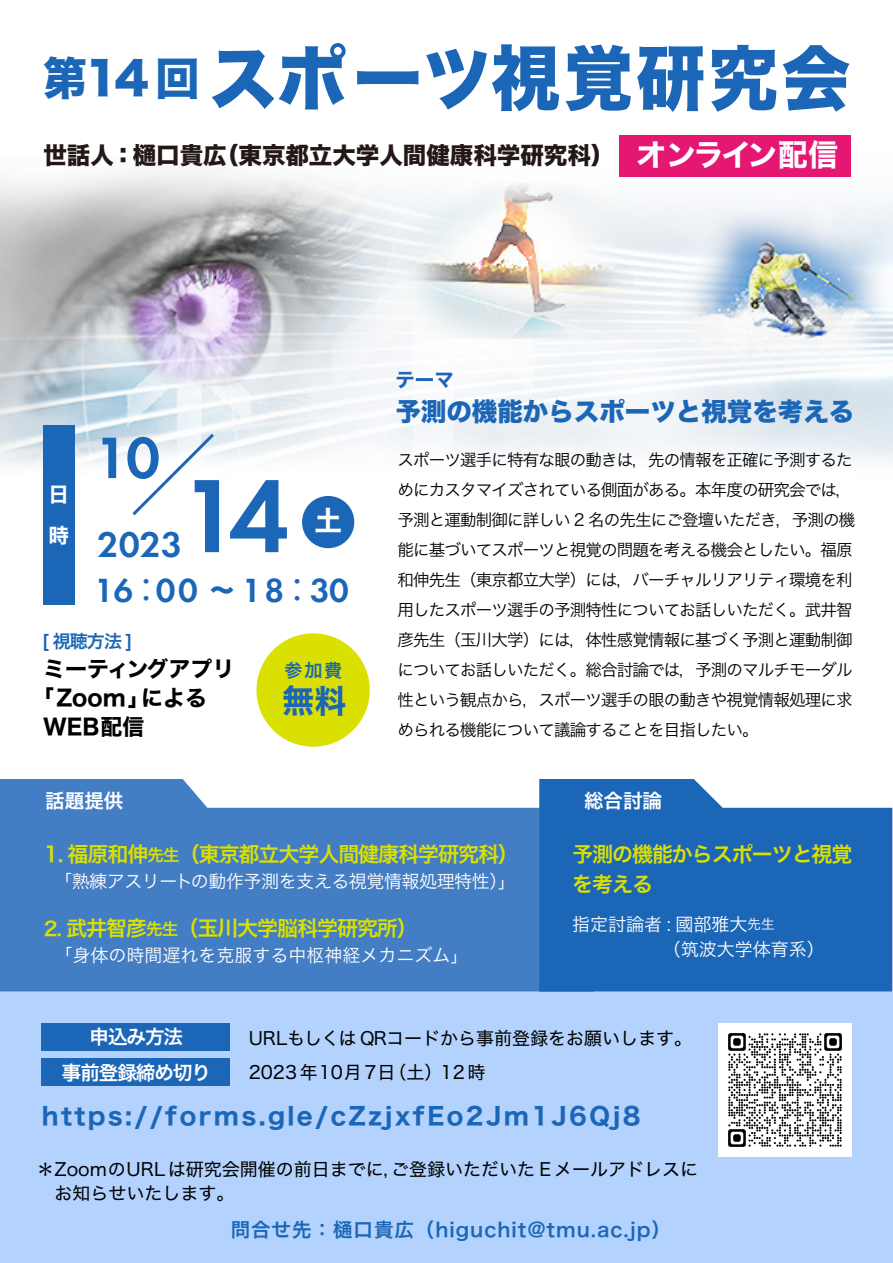
<style>
.page{position:relative;width:893px;height:1263px;background:#fff}
.page>*{position:absolute;margin:0;border:0;box-sizing:border-box;transform-origin:0 0}
.t1{font:600 108px "Futura PT";color:#1c66b7}
.t2{font:70.5px "Hiragino Sans W8";letter-spacing:.05em;color:#1c66b7}
.t3{font:600 60.45px "Futura PT";color:#1c66b7}
.t4{font:600 37.2px "Futura PT";color:#1c66b7}
.t5{font:600 34.8px "Futura PT";letter-spacing:.025em;color:#1c66b7}
.t6{font:32.25px "Hiragino Sans W7";color:#1c66b7}
.t7{font:27.6px "Hiragino Sans W7";color:#fff}
.t8{font:25.5px "Hiragino Sans W8";color:#1c66b7}
.t9{font:24px "Hiragino Sans W7";letter-spacing:.1em;color:#1c66b7}
.t10{font:23.55px "Hiragino Sans W8";color:#231815}
.t11{font:22.05px "Hiragino Sans W7";color:#000}
.t12{font:21px/30px "Hiragino Sans W6";letter-spacing:-.05em;color:#dae000}
.t13{font:20.55px/41.1px "Hiragino Sans W7";color:#fff}
.t14{font:19.5px "Hiragino Sans W6";letter-spacing:.05em;color:#1c66b7}
.t15{font:19.5px/36px "Hiragino Sans W6";letter-spacing:-.05em;color:#fff;text-align:center}
.t16{font:19.5px "Hiragino Sans W7";color:#1c66b7}
.t17{font:18px/34.5px "Hiragino Sans W4";color:#000}
.t18{font:18px/25.5px "Hiragino Sans W3";color:#fff}
.t19{font:18px "Hiragino Sans W3";letter-spacing:-.025em;color:#fff}
.t20{font:18px "Hiragino Sans W6";letter-spacing:-.05em;color:#1c66b7}
.t21{font:16.5px/30px "Hiragino Sans W3";letter-spacing:-.05em;color:#000}
.s1{font-size:45px}
.s2{font-family:"Hiragino Sans W7";font-size:30.3px;color:#fff}
.s3{font-family:"Koz Go Pr 6 N";font-weight:400}
.s4{font-family:"Hiragino Sans W8";font-weight:400;font-size:23.85px}
.s5{font-size:16.5px}
.s6{font-size:19.5px}
.s7{font-size:13.5px}
</style>
<div class="page">
<img style="left:0;top:172px;width:893px;height:1091px">
<div style="left:619px;top:135px;width:232px;height:41px;background:#e61673"></div>
<div style="left:256px;top:633px;width:114px;height:114px;background:#dae000;border-radius:50%"></div>
<svg style="left:0;top:779px;width:539px;height:212px;background:#5388c9"></svg>
<div style="left:1px;top:992px;width:892px;height:271px;background:#b3d2fd"></div>
<svg style="left:539px;top:779px;width:353px;height:212px;background:#2c70bc"></svg>
<svg style="left:129px;top:431px;width:88px;height:87px"></svg>
<div style="left:302px;top:496px;width:52px;height:52px;background:#1c66b7;border-radius:50%"></div>
<div style="left:43px;top:425px;width:31px;height:180px;background:#1c66b7"></div>
<div style="left:41px;top:1023px;width:189px;height:27px;background:#1c66b7"></div>
<div style="left:41px;top:1058px;width:189px;height:28px;background:#1c66b7"></div>
<img style="left:719px;top:1023px;width:133px;height:133px">
<h2 class="t2" style="left:43px;top:39px;width:808px"><span class="s1">第14回</span>スポーツ視覚研究会</h2>
<h3 class="t10" style="left:43px;top:142px;width:796px">世話人：樋口貴広（東京都立大学人間健康科学研究科） <span class="s2">オンライン配信</span></h3>
<p class="t16" style="left:395px;top:365px;width:60px">テーマ</p>
<p class="t13" style="left:48px;top:475px;width:21px">日時</p>
<h3 class="t3" style="left:95px;top:420px;width:67px">10</h3>
<h3 class="t4" style="left:98px;top:521px;width:86px">2023</h3>
<h1 class="t1" style="left:180px;top:448px;width:110px">14</h1>
<h3 class="t7" style="left:315px;top:499px;width:29px">土</h3>
<h3 class="t5" style="left:95px;top:568px;width:256px">16<span class="s3">：</span>00 <span class="s4">～</span> 18<span class="s3">：</span>30</h3>
<p class="t20" style="left:42px;top:624px;width:93px">[ 視聴方法 ]</p>
<h3 class="t11" style="left:43px;top:652px;width:193px">ミーティングアプリ</h3>
<h3 class="t11" style="left:32px;top:681px;width:176px">「Zoom」による</h3>
<h3 class="t11" style="left:43px;top:709px;width:103px">WEB配信</h3>
<p class="t20" style="left:285px;top:653px;width:59px">参加費</p>
<h3 class="t6" style="left:282px;top:675px;width:66px">無料</h3>
<h3 class="t8" style="left:395px;top:398px;width:460px">予測の機能からスポーツと視覚を考える</h3>
<p class="t21" style="left:397px;top:443px;width:459px">スポーツ選手に特有な眼の動きは，先の情報を正確に予測するためにカスタマイズされている側面がある。本年度の研究会では，予測と運動制御に詳しい 2 名の先生にご登壇いただき，予測の機能に基づいてスポーツと視覚の問題を考える機会としたい。福原和伸先生（東京都立大学）には，バーチャルリアリティ環境を利用したスポーツ選手の予測特性についてお話しいただく。武井智彦先生（玉川大学）には，体性感覚情報に基づく予測と運動制御についてお話しいただく。総合討論では，予測のマルチモーダル性という観点から，スポーツ選手の眼の動きや視覚情報処理に求められる機能について議論することを目指したい。</p>
<p class="t15" style="left:45px;top:782px;width:79px">話題提供</p>
<p class="t15" style="left:584px;top:782px;width:79px">総合討論</p>
<p class="t12" style="left:44px;top:839px;width:477px">1. 福原和伸<span class="s5">先生</span>（東京都立大学人間健康科学研究科）</p>
<p class="t19" style="left:54px;top:865px;width:463px">「熟練アスリートの動作予測を支える視覚情報処理特性）」</p>
<p class="t12" style="left:44px;top:913px;width:376px"><span class="s6">2.</span> 武井智彦<span class="s5">先生</span>（玉川大学脳科学研究所）</p>
<p class="t18" style="left:55px;top:941px;width:416px">「身体の時間遅れを克服する中枢神経メカニズム」</p>
<p class="t12" style="left:572px;top:839px;width:282px">予測の機能からスポーツと視覚を考える</p>
<p class="t18" style="left:663px;top:910px;width:163px;text-indent:-91px">指定討論者 : 國部雅大<span class="s7">先生<br></span>（筑波大学体育系）</p>
<p class="t15" style="left:62px;top:1018px;width:151px">申込み方法<br>事前登録締め切り</p>
<p class="t17" style="left:249px;top:1019px;width:445px">URLもしくは QRコードから事前登録をお願いします。<br>2023年10月7日（土）12時</p>
<h3 class="t9" style="left:42px;top:1098px;width:600px">https://forms.gle/cZzjxfEo2Jm1J6Qj8</h3>
<p class="t17" style="left:54px;top:1156px;width:645px;line-height:24px;text-indent:-18px">＊ZoomのURLは研究会開催の前日までに，ご登録いただいた Eメールアドレスにお知らせいたします。</p>
<p class="t14" style="left:231px;top:1212px;width:442px">問合せ先：樋口貴広（higuchit@tmu.ac.jp）</p>
</div>
